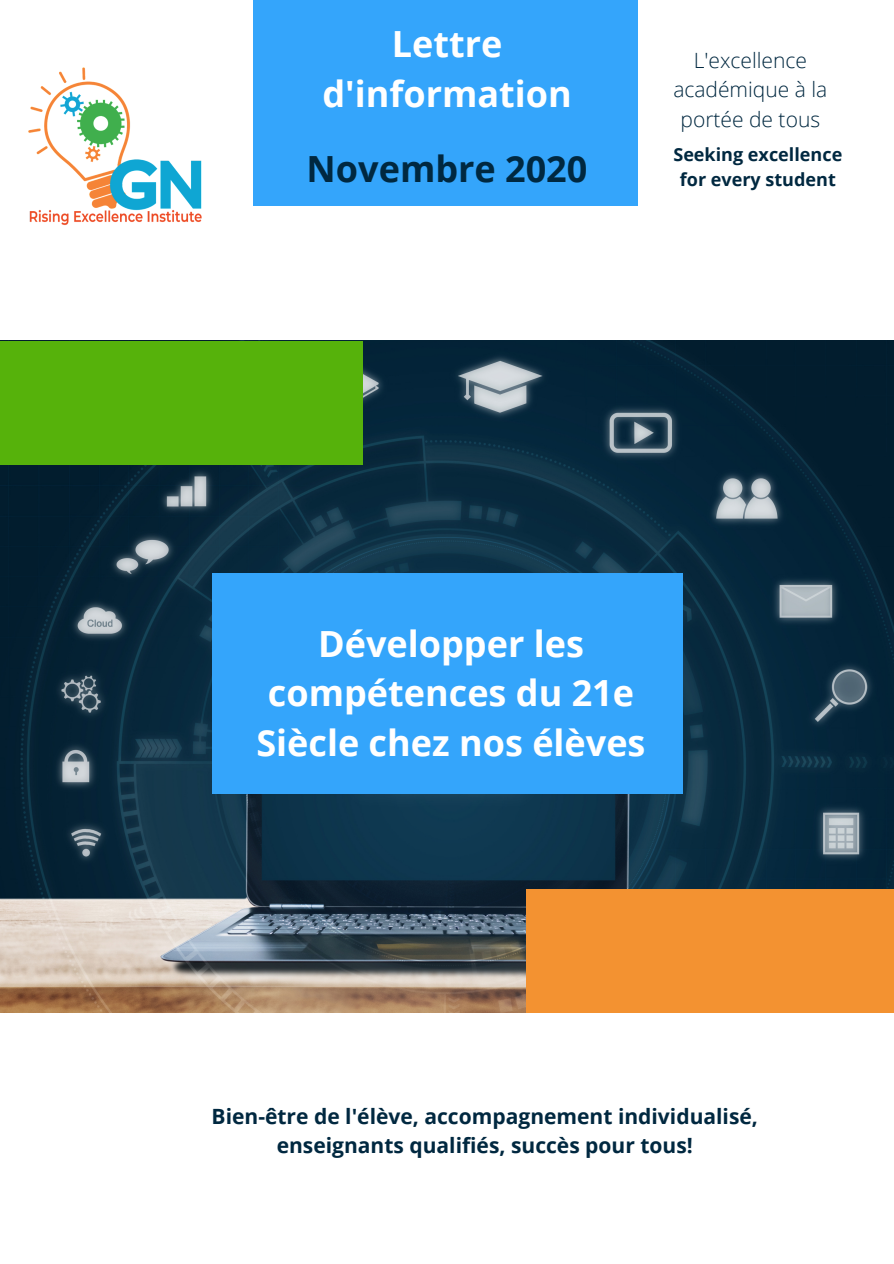
<style>
.page{position:relative;width:894px;height:1264px;background:#fff}
.page>*{position:absolute;margin:0;border:0;box-sizing:border-box;transform-origin:0 0}
.t1{font:700 36px/49.5px "Open Sans";color:#fff;text-align:center}
.t2{font:700 36px "Open Sans";color:#002840}
.t3{font:700 21px/29.2px "Open Sans";color:#002840;text-align:center}
.t4{font:300 21px/29.2px "Open Sans";color:#002840;text-align:center}
.t5{font:700 18px/24.8px "Open Sans";color:#002840;text-align:center}
</style>
<div class="page">
<img style="left:0;top:341px;width:893px;height:671px">
<div style="left:212px;top:573px;width:470px;height:220px;background:#34a5fb"></div>
<div style="left:0;top:341px;width:363px;height:123px;background:#56b20b"></div>
<div style="left:526px;top:889px;width:367px;height:124px;background:#f39231"></div>
<img style="left:28px;top:67px;width:174px;height:158px">
<div style="left:253px;top:0;width:384px;height:206px;background:#34a5fb"></div>
<h1 class="t1" style="left:322px;top:18px;width:251px">Lettre d'information</h1>
<h1 class="t2" style="left:306px;top:143px;width:282px">Novembre 2020</h1>
<p class="t4" style="left:673px;top:45px;width:155px">L'excellence académique à la portée de tous</p>
<p class="t5" style="left:673px;top:142px;width:170px">Seeking excellence for every student</p>
<h1 class="t1" style="left:256px;top:618px;width:390px">Développer les compétences du 21e<br>Siècle chez nos élèves</h1>
<p class="t3" style="left:211px;top:1100px;width:547px">Bien-être de l'élève, accompagnement individualisé, enseignants qualifiés, succès pour tous!</p>
</div>
